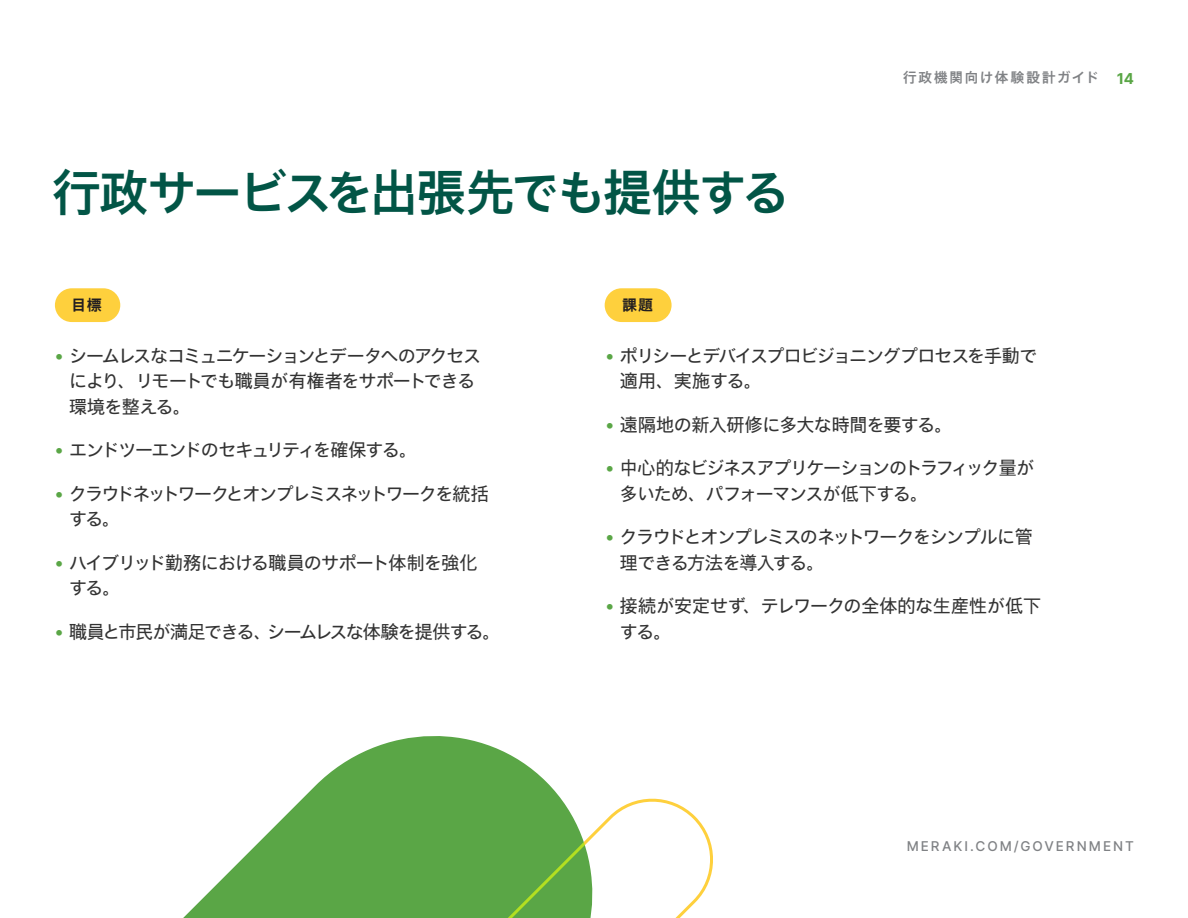
<style>
.page{position:relative;width:1188px;height:918px;background:#fff}
.page>*{position:absolute;margin:0;border:0;box-sizing:border-box;transform-origin:0 0}
._2_-_Heading{font:48px "Cisco Sans JPN Medium";letter-spacing:-.045em;color:#025546}
.t1{font:18px/25.5px "Cisco Sans JPN";letter-spacing:-.065em;color:#333}
.t2{font:18px/25.5px "Cisco Sans JPN";letter-spacing:-.105em;color:#333}
.t3{font:18px/25.5px "Cisco Sans JPN";letter-spacing:-.01em;color:#333}
.t4{font:18px "Cisco Sans JPN";letter-spacing:-.025em;color:#333}
._6_-_Heading{font:15px "Cisco Sans JPN Bold";color:#231f20}
.t5{font:500 13.5px "Inter";letter-spacing:.15em;color:#808285}
.t6{font:13.5px "Cisco Sans JPN Medium";letter-spacing:.13em;color:#808285}
.s1{font-family:"Inter";font-weight:700;font-size:15px;color:#5aa646}
.s2{font-family:"Inter";color:#5aa646}
</style>
<div class="page">
<svg style="left:183px;top:736px;width:374px;height:182px;fill:#5aa646"></svg>
<svg style="left:421px;top:794px;width:292px;height:124px"></svg>
<div style="left:55px;top:288px;width:65px;height:34px;background:#fed03d;border-radius:17px"></div>
<div style="left:605px;top:288px;width:67px;height:34px;background:#fed03d;border-radius:17px"></div>
<p class="_2_-_Heading" style="left:53px;top:161px;width:739px">行政サービスを出張先でも提供する</p>
<p class="_6_-_Heading" style="left:71px;top:294px;width:32px">目標</p>
<p class="_6_-_Heading" style="left:622px;top:294px;width:33px">課題</p>
<p class="t6" style="left:903px;top:69px;width:232px">行政機関向け体験設計ガイド <span class="s1">14</span></p>
<p class="t1" style="left:69px;top:343px;width:414px;text-indent:-15px"><span class="s2">•</span> シームレスなコミュニケーションとデータへのアクセスにより、リモートでも職員が有権者をサポートできる環境を整える。</p>
<p class="t1" style="left:54px;top:437px;width:365px"><span class="s2">•</span> エンドツーエンドのセキュリティを確保する。</p>
<p class="t2" style="left:69px;top:481px;width:421px;text-indent:-15px"><span class="s2">•</span> クラウドネットワークとオンプレミスネットワークを統括する。</p>
<p class="t1" style="left:69px;top:550px;width:410px;text-indent:-15px"><span class="s2">•</span> ハイブリッド勤務における職員のサポート体制を強化する。</p>
<p class="t1" style="left:54px;top:619px;width:448px"><span class="s2">•</span> 職員と市民が満足できる、シームレスな体験を提供する。</p>
<p class="t1" style="left:620px;top:343px;width:419px;text-indent:-15px"><span class="s2">•</span> ポリシーとデバイスプロビジョニングプロセスを手動で適用、実施する。</p>
<p class="t4" style="left:605px;top:412px;width:349px"><span class="s2">•</span> 遠隔地の新入研修に多大な時間を要する。</p>
<p class="t1" style="left:620px;top:455px;width:416px;text-indent:-15px"><span class="s2">•</span> 中心的なビジネスアプリケーションのトラフィック量が多いため、パフォーマンスが低下する。</p>
<p class="t1" style="left:620px;top:524px;width:414px;text-indent:-15px"><span class="s2">•</span> クラウドとオンプレミスのネットワークをシンプルに管理できる方法を導入する。</p>
<p class="t3" style="left:620px;top:593px;width:423px;text-indent:-15px"><span class="s2">•</span> 接続が安定せず、テレワークの全体的な生産性が低下する。</p>
<p class="t5" style="left:907px;top:836px;width:229px">MERAKI.COM/GOVERNMENT</p>
</div>
